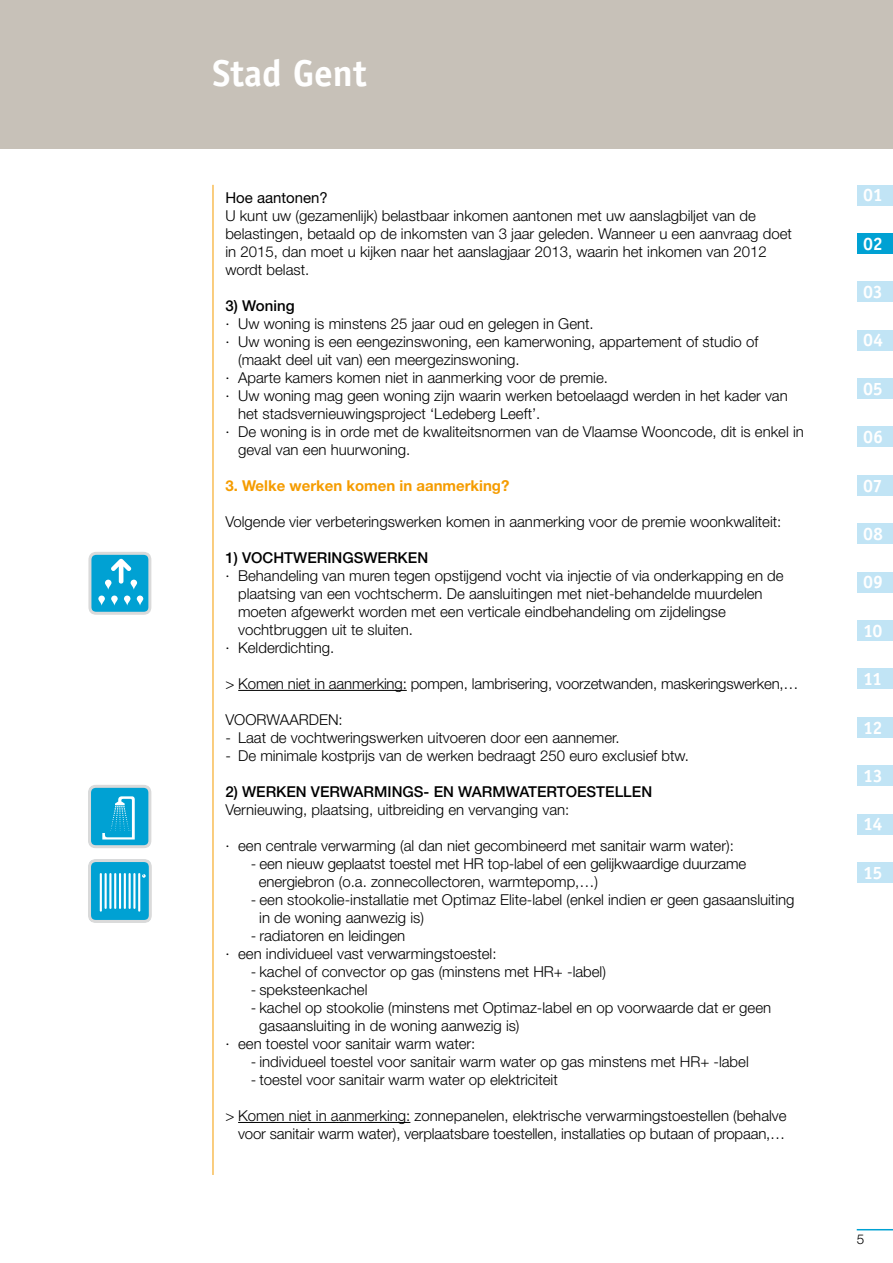
<style>
.page{position:relative;width:893px;height:1263px;background:#fff}
.page>*{position:absolute;margin:0;border:0;box-sizing:border-box;transform-origin:0 0}
.t1{font:700 37.5px "Officina Sans Std";letter-spacing:-.005em;color:#fff}
.t2{font:700 18px "Officina Sans Std";letter-spacing:-.025em;color:#fff}
.t3{font:300 15px/18px "Helvetica Neue LT Std";color:#000}
.t4{font:500 15px "Helvetica Neue LT Std";color:#000}
.t5{font:700 15px "Helvetica Neue LT Std";color:#f59c00}
.t6{font:15px "Helvetica Neue LT Std";color:#000}
.t7{font:300 13.5px "Helvetica Neue LT Std";color:#000}
</style>
<div class="page">
<div style="left:0;top:0;width:893px;height:149px;background:#c7c1b8"></div>
<hr style="left:857px;top:1229px;width:36px;height:1px;background:#00a1d3">
<hr style="left:213px;top:185px;width:1px;height:990px;background:#f59c00">
<hr style="left:238px;top:690px;width:169px;height:1px;background:#000">
<hr style="left:238px;top:1122px;width:172px;height:1px;background:#000">
<div style="left:857px;top:185px;width:36px;height:20px;background:#c1e4f5"></div>
<div style="left:857px;top:572px;width:36px;height:20px;background:#c1e4f5"></div>
<div style="left:857px;top:378px;width:36px;height:21px;background:#c1e4f5"></div>
<div style="left:857px;top:765px;width:36px;height:21px;background:#c1e4f5"></div>
<div style="left:857px;top:233px;width:36px;height:21px;background:#00a1d3"></div>
<div style="left:857px;top:620px;width:36px;height:21px;background:#c1e4f5"></div>
<div style="left:857px;top:427px;width:36px;height:20px;background:#c1e4f5"></div>
<div style="left:857px;top:814px;width:36px;height:20px;background:#c1e4f5"></div>
<div style="left:857px;top:282px;width:36px;height:20px;background:#c1e4f5"></div>
<div style="left:857px;top:669px;width:36px;height:20px;background:#c1e4f5"></div>
<div style="left:857px;top:475px;width:36px;height:21px;background:#c1e4f5"></div>
<div style="left:857px;top:862px;width:36px;height:21px;background:#c1e4f5"></div>
<div style="left:857px;top:330px;width:36px;height:20px;background:#c1e4f5"></div>
<div style="left:857px;top:717px;width:36px;height:20px;background:#c1e4f5"></div>
<div style="left:857px;top:523px;width:36px;height:21px;background:#c1e4f5"></div>
<svg style="left:88px;top:552px;width:64px;height:63px;background:#47b7da"></svg>
<svg style="left:88px;top:785px;width:64px;height:63px;background:#3db3d8"></svg>
<svg style="left:88px;top:859px;width:64px;height:64px;background:#55bcdc"></svg>
<svg style="left:139px;top:868px;width:5px;height:8px"></svg>
<h1 class="t1" style="left:213px;top:50px;width:155px">Stad Gent</h1>
<p class="t6" style="left:225px;top:189px;width:104px">Hoe aantonen?</p>
<p class="t3" style="left:225px;top:206px;width:568px">U kunt uw (gezamenlijk) belastbaar inkomen aantonen met uw aanslagbiljet van de belastingen, betaald op de inkomsten van 3 jaar geleden. Wanneer u een aanvraag doet in 2015, dan moet u kijken naar het aanslagjaar 2013, waarin het inkomen van 2012 wordt belast.</p>
<p class="t4" style="left:225px;top:297px;width:71px">3) Woning</p>
<p class="t3" style="left:225px;top:314px;width:370px">· Uw woning is minstens 25 jaar oud en gelegen in Gent.</p>
<p class="t3" style="left:225px;top:332px;width:534px">· Uw woning is een eengezinswoning, een kamerwoning, appartement of studio of</p>
<p class="t3" style="left:238px;top:350px;width:283px">(maakt deel uit van) een meergezinswoning.</p>
<p class="t3" style="left:225px;top:368px;width:384px">· Aparte kamers komen niet in aanmerking voor de premie.</p>
<p class="t3" style="left:225px;top:386px;width:564px">· Uw woning mag geen woning zijn waarin werken betoelaagd werden in het kader van</p>
<p class="t3" style="left:238px;top:404px;width:304px">het stadsvernieuwingsproject ‘Ledeberg Leeft’.</p>
<p class="t3" style="left:225px;top:422px;width:580px">· De woning is in orde met de kwaliteitsnormen van de Vlaamse Wooncode, dit is enkel in</p>
<p class="t3" style="left:238px;top:440px;width:174px">geval van een huurwoning.</p>
<p class="t5" style="left:225px;top:476px;width:286px">3. Welke werken komen in aanmerking?</p>
<p class="t3" style="left:225px;top:512px;width:558px">Volgende vier verbeteringswerken komen in aanmerking voor de premie woonkwaliteit:</p>
<p class="t4" style="left:225px;top:549px;width:204px">1) VOCHTWERINGSWERKEN</p>
<p class="t3" style="left:225px;top:566px;width:560px">· Behandeling van muren tegen opstijgend vocht via injectie of via onderkapping en de</p>
<p class="t3" style="left:238px;top:584px;width:526px">plaatsing van een vochtscherm. De aansluitingen met niet-behandelde muurdelen</p>
<p class="t3" style="left:238px;top:602px;width:489px">moeten afgewerkt worden met een verticale eindbehandeling om zijdelingse</p>
<p class="t3" style="left:238px;top:620px;width:176px">vochtbruggen uit te sluiten.</p>
<p class="t3" style="left:225px;top:638px;width:110px">· Kelderdichting.</p>
<p class="t3" style="left:225px;top:674px;width:575px">&gt; Komen niet in aanmerking: pompen, lambrisering, voorzetwanden, maskeringswerken,…</p>
<p class="t3" style="left:225px;top:710px;width:119px">VOORWAARDEN:</p>
<p class="t3" style="left:225px;top:728px;width:396px">- Laat de vochtweringswerken uitvoeren door een aannemer.</p>
<p class="t3" style="left:225px;top:746px;width:465px">- De minimale kostprijs van de werken bedraagt 250 euro exclusief btw.</p>
<p class="t4" style="left:225px;top:783px;width:428px">2) WERKEN VERWARMINGS- EN WARMWATERTOESTELLEN</p>
<p class="t3" style="left:225px;top:800px;width:345px">Vernieuwing, plaatsing, uitbreiding en vervanging van:</p>
<p class="t3" style="left:225px;top:836px;width:510px">· een centrale verwarming (al dan niet gecombineerd met sanitair warm water):</p>
<p class="t3" style="left:259px;top:854px;width:489px;text-indent:-8px">- een nieuw geplaatst toestel met HR top-label of een gelijkwaardige duurzame energiebron (o.a. zonnecollectoren, warmtepomp,…)</p>
<p class="t3" style="left:259px;top:890px;width:537px;text-indent:-8px">- een stookolie-installatie met Optimaz Elite-label (enkel indien er geen gasaansluiting in de woning aanwezig is)</p>
<p class="t3" style="left:225px;top:926px;width:273px;text-indent:26px">- radiatoren en leidingen<br>· een individueel vast verwarmingstoestel:</p>
<p class="t3" style="left:251px;top:962px;width:357px">- kachel of convector op gas (minstens met HR+ -label)</p>
<p class="t3" style="left:251px;top:980px;width:118px">- speksteenkachel</p>
<p class="t3" style="left:251px;top:998px;width:522px">- kachel op stookolie (minstens met Optimaz-label en op voorwaarde dat er geen</p>
<p class="t3" style="left:259px;top:1016px;width:262px">gasaansluiting in de woning aanwezig is)</p>
<p class="t3" style="left:225px;top:1034px;width:252px">· een toestel voor sanitair warm water:</p>
<p class="t3" style="left:251px;top:1052px;width:499px">- individueel toestel voor sanitair warm water op gas minstens met HR+ -label</p>
<p class="t3" style="left:251px;top:1070px;width:308px">- toestel voor sanitair warm water op elektriciteit</p>
<p class="t3" style="left:225px;top:1106px;width:563px;text-align:right">&gt; Komen niet in aanmerking: zonnepanelen, elektrische verwarmingstoestellen (behalve voor sanitair warm water), verplaatsbare toestellen, installaties op butaan of propaan,…</p>
<p class="t2" style="left:863px;top:184px;width:21px">01</p>
<p class="t2" style="left:863px;top:232px;width:21px">02</p>
<p class="t2" style="left:863px;top:281px;width:21px">03</p>
<p class="t2" style="left:863px;top:329px;width:22px">04</p>
<p class="t2" style="left:863px;top:377px;width:21px">05</p>
<p class="t2" style="left:863px;top:426px;width:21px">06</p>
<p class="t2" style="left:863px;top:474px;width:21px">07</p>
<p class="t2" style="left:863px;top:523px;width:22px">08</p>
<p class="t2" style="left:863px;top:571px;width:21px">09</p>
<p class="t2" style="left:863px;top:619px;width:21px">10</p>
<p class="t2" style="left:863px;top:668px;width:20px">11</p>
<p class="t2" style="left:863px;top:716px;width:21px">12</p>
<p class="t2" style="left:863px;top:764px;width:21px">13</p>
<p class="t2" style="left:863px;top:813px;width:21px">14</p>
<p class="t2" style="left:863px;top:861px;width:21px">15</p>
<p class="t7" style="left:857px;top:1231px;width:9px">5</p>
</div>
